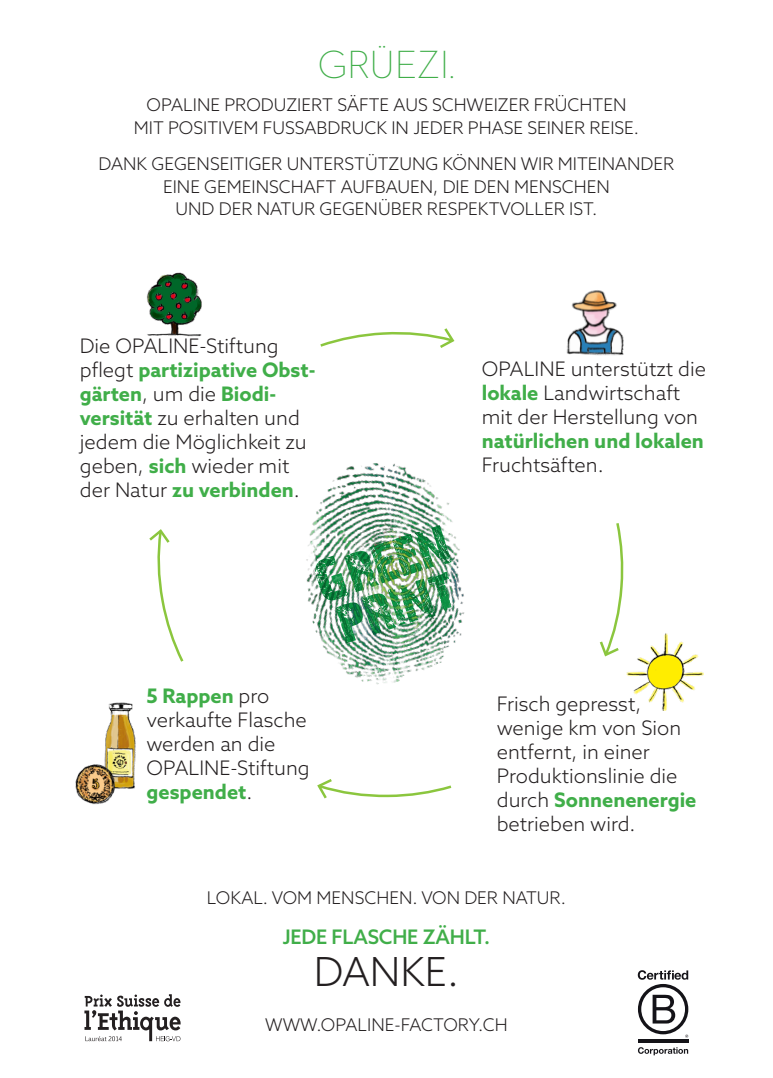
<style>
.page{position:relative;width:773px;height:1078px;background:#fff}
.page>*{position:absolute;margin:0;border:0;box-sizing:border-box;transform-origin:0 0}
.t1{font:300 40px "Neutraface 2 Display";color:#40ae49}
.t2{font:300 40px "Azo Sans";color:#231f20}
.t3{font:300 20px/24px "Azo Sans";color:#231f20}
.t4{font:500 20px "Azo Sans";letter-spacing:-.01em;color:#40ae49}
.t5{font:300 17.5px "Azo Sans";color:#231f20}
.s1{font-weight:700;color:#40ae49}
</style>
<div class="page">
<img style="left:566px;top:290px;width:58px;height:66px">
<img style="left:147px;top:272px;width:55px;height:65px">
<img style="left:626px;top:633px;width:77px;height:76px">
<img style="left:104px;top:702px;width:32px;height:87px">
<svg style="left:320px;top:328px;width:135px;height:20px"></svg>
<svg style="left:599px;top:523px;width:25px;height:134px"></svg>
<svg style="left:317px;top:779px;width:135px;height:20px"></svg>
<svg style="left:149px;top:529px;width:35px;height:133px"></svg>
<hr style="left:637px;top:1039px;width:51px;height:3px;background:#141318">
<svg style="left:637px;top:970px;width:51px;height:67px"></svg>
<svg style="left:637px;top:1047px;width:51px;height:7px"></svg>
<svg style="left:84px;top:994px;width:96px;height:46px"></svg>
<img style="left:306px;top:463px;width:159px;height:222px">
<img style="left:315px;top:525px;width:136px;height:118px">
<img style="left:75px;top:756px;width:51px;height:49px">
<p class="t1" style="left:318px;top:43px;width:138px">GRÜEZI.</p>
<p class="t5" style="left:147px;top:93px;width:481px">OPALINE PRODUZIERT SÄFTE AUS SCHWEIZER FRÜCHTEN</p>
<p class="t5" style="left:134px;top:116px;width:507px">MIT POSITIVEM FUSSABDRUCK IN JEDER PHASE SEINER REISE.</p>
<p class="t5" style="left:99px;top:152px;width:577px">DANK GEGENSEITIGER UNTERSTÜTZUNG KÖNNEN WIR MITEINANDER</p>
<p class="t5" style="left:163px;top:175px;width:448px">EINE GEMEINSCHAFT AUFBAUEN, DIE DEN MENSCHEN</p>
<p class="t5" style="left:175px;top:197px;width:423px">UND DER NATUR GEGENÜBER RESPEKTVOLLER IST.</p>
<p class="t3" style="left:80px;top:334px;width:237px">Die OPALINE-Stiftung pflegt <span class="s1">partizipative Obst&shy;gärten</span>, um die <span class="s1">Biodi&shy;versität</span> zu erhalten und jedem die Möglichkeit zu geben, <span class="s1">sich</span> wieder mit der Natur <span class="s1">zu verbinden</span>.</p>
<p class="t3" style="left:146px;top:683px;width:165px"><span class="s1">5 Rappen</span> pro verkaufte Flasche werden an die<br>OPALINE-Stiftung <span class="s1">gespendet</span>.</p>
<p class="t3" style="left:481px;top:356px;width:226px">OPALINE unterstützt die <span class="s1">lokale</span> Landwirtschaft mit der Herstellung von <span class="s1">natürlichen und lokalen<br></span>Fruchtsäften.</p>
<p class="t3" style="left:496px;top:691px;width:201px">Frisch gepresst, wenige km von Sion entfernt, in einer<br>Produktionslinie die durch <span class="s1">Sonnenenergie </span>betrieben wird.</p>
<p class="t5" style="left:207px;top:885px;width:360px">LOKAL. VOM MENSCHEN. VON DER NATUR.</p>
<p class="t4" style="left:283px;top:923px;width:209px">JEDE FLASCHE ZÄHLT.</p>
<p class="t2" style="left:314px;top:945px;width:147px">DANKE.</p>
<p class="t5" style="left:265px;top:1013px;width:244px">WWW.OPALINE-FACTORY.CH</p>
</div>
